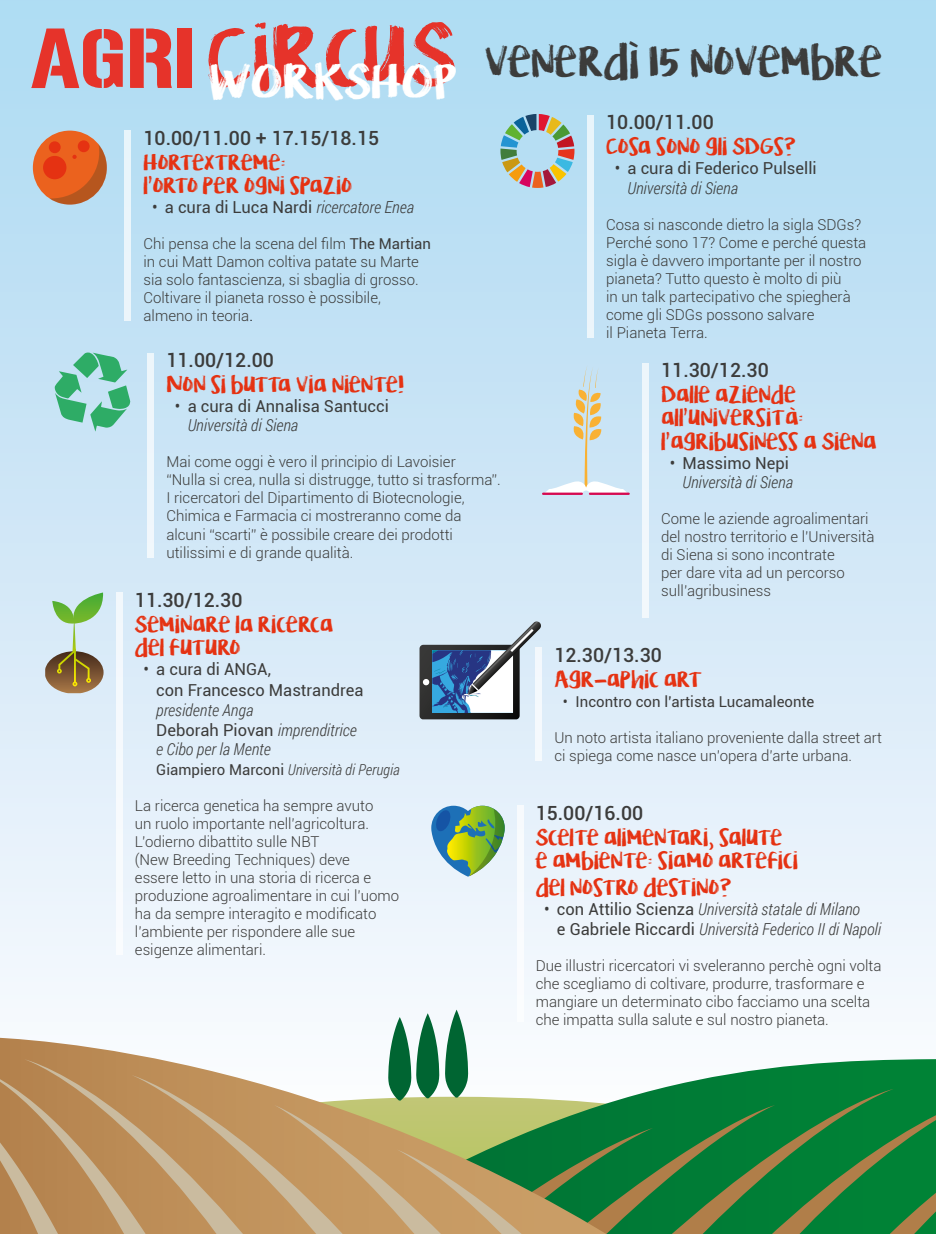
<style>
.page{position:relative;width:936px;height:1234px;background:#fff}
.page>*{position:absolute;margin:0;border:0;box-sizing:border-box;transform-origin:0 0}
.t1{font:41.25px "KG Lifeis Messy";color:#fff}
.t2{font:37.5px "KG Lifeis Messy";color:#3c3c3b}
.t3{font:19.5px/23.4px "KG Lifeis Messy";color:#e53212}
.t4{font:500 19.5px "Roboto";color:#3c3c3b}
.t5{font:italic 300 16.5px/19.8px "Roboto Condensed";color:#3c3c3b}
.t6{font:16.5px/21px "Roboto";color:#3c3c3b}
.t7{font:300 15px/18px "Roboto";color:#3c3c3b}
.t8{font:italic 300 15px "Roboto Condensed";color:#3c3c3b}
.t9{font:15px "Roboto";color:#3c3c3b}
.s1{font-family:"Roboto Condensed";font-weight:300;font-style:italic}
.s2{font-weight:400}
.s3{color:#000}
.s4{font-family:"Roboto";font-weight:400;font-style:normal}
</style>
<div class="page">
<div style="left:0;top:0;width:935px;height:1128px;background:linear-gradient(to bottom,#abd9f1,#fcfafe)"></div>
<svg style="left:0;top:1036px;width:274px;height:26px"></svg>
<svg style="left:24px;top:1058px;width:250px;height:175px;fill:#c2945d"></svg>
<svg style="left:0;top:1062px;width:243px;height:171px;background:#bd9363"></svg>
<svg style="left:32px;top:21px;width:156px;height:67px;background:#cb868c"></svg>
<div style="left:178px;top:29px;width:14px;height:59px;background:#e6332a"></div>
<svg style="left:208px;top:22px;width:247px;height:70px;background:#c6959f"></svg>
<svg style="left:274px;top:1009px;width:661px;height:224px"></svg>
<div style="left:148px;top:352px;width:6px;height:205px;background:#eff7fc"></div>
<svg style="left:500px;top:114px;width:74px;height:74px;background:#a8afab"></svg>
<div style="left:33px;top:131px;width:74px;height:73px;background:#eb621e;border-radius:50%"></div>
<svg style="left:49px;top:141px;width:12px;height:12px"></svg>
<div style="left:43px;top:156px;width:23px;height:23px;background:#e53212;border-radius:50%"></div>
<div style="left:78px;top:140px;width:12px;height:12px;background:#e53212;border-radius:50%"></div>
<svg style="left:55px;top:352px;width:75px;height:79px;background:#80c9b3"></svg>
<div style="left:125px;top:131px;width:6px;height:190px;background:#eaf5fb"></div>
<div style="left:587px;top:115px;width:6px;height:223px;background:#eaf5fb"></div>
<div style="left:116px;top:592px;width:6px;height:363px;background:#f6fafd"></div>
<div style="left:517px;top:805px;width:6px;height:216px;background:#fff"></div>
<svg style="left:45px;top:592px;width:59px;height:101px;background:#aab496"></svg>
<div style="left:642px;top:362px;width:6px;height:255px;background:#f0f7fc"></div>
<hr style="left:542px;top:492px;width:41px;height:3px;background:#d60a51">
<hr style="left:589px;top:492px;width:40px;height:3px;background:#d60a51">
<svg style="left:544px;top:365px;width:84px;height:128px;background:#cfe0e6"></svg>
<svg style="left:49px;top:144px;width:58px;height:60px"></svg>
<svg style="left:431px;top:805px;width:73px;height:71px;background:#85b181"></svg>
<div style="left:535px;top:647px;width:6px;height:113px;background:#f5f9fd"></div>
<svg style="left:419px;top:621px;width:122px;height:98px"></svg>
<h1 class="t1" style="left:208px;top:50px;width:250px">WORKSHOP</h1>
<h3 class="t4" style="left:143px;top:124px;width:237px">10.00/11.00 + 17.15/18.15</h3>
<h3 class="t3" style="left:143px;top:151px;width:210px">HORTEXTREME:<br>L’ORTO PER OGNI SPAZIO</h3>
<p class="t6" style="left:152px;top:196px;width:263px">• a cura di Luca Nardi <span class="s1">ricercatore Enea</span></p>
<p class="t7" style="left:143px;top:234px;width:289px">Chi pensa che la scena del film <span class="s2">The Martian </span>in cui Matt Damon coltiva patate su Marte sia solo fantascienza, si sbaglia di grosso.<br>Coltivare il pianeta rosso è possibile, almeno in teoria<span class="s3">.</span></p>
<h2 class="t2" style="left:485px;top:33px;width:398px">VENERDÌ 15 NOVEMBRE</h2>
<h3 class="t4" style="left:606px;top:109px;width:109px">10.00/11.00</h3>
<h3 class="t3" style="left:606px;top:135px;width:191px">COSA SONO GLI SDGS?</h3>
<p class="t6" style="left:614px;top:157px;width:203px">• a cura di Federico Pulselli</p>
<p class="t5" style="left:627px;top:177px;width:112px">Università di Siena</p>
<p class="t7" style="left:606px;top:215px;width:262px">Cosa si nasconde dietro la sigla SDGs?<br>Perché sono 17? Come e perché questa sigla è davvero importante per il nostro pianeta? Tutto questo è molto di più<br>in un talk partecipativo che spiegherà come gli SDGs possono salvare<br>il Pianeta Terra.</p>
<h3 class="t4" style="left:166px;top:346px;width:109px">11.00/12.00</h3>
<h3 class="t3" style="left:166px;top:372px;width:240px">NON SI BUTTA VIA NIENTE!</h3>
<p class="t6" style="left:175px;top:394px;width:215px">• a cura di Annalisa Santucci</p>
<p class="t5" style="left:188px;top:415px;width:112px">Università di Siena</p>
<p class="t7" style="left:166px;top:452px;width:336px">Mai come oggi è vero il principio di Lavoisier<br>“Nulla si crea, nulla si distrugge, tutto si trasforma”.<br>I ricercatori del Dipartimento di Biotecnologie, Chimica e Farmacia ci mostreranno come da alcuni “scarti” è possibile creare dei prodotti utilissimi e di grande qualità.</p>
<h3 class="t4" style="left:135px;top:586px;width:109px">11.30/12.30</h3>
<h3 class="t3" style="left:135px;top:612px;width:199px">SEMINARE LA RICERCA<br>DEL FUTURO</h3>
<p class="t6" style="left:156px;top:658px;width:209px;text-indent:-13px">• a cura di ANGA,<br>con Francesco Mastrandrea</p>
<p class="t5" style="left:156px;top:699px;width:99px">presidente Anga</p>
<p class="t6" style="left:156px;top:718px;width:202px">Deborah Piovan <span class="s1">imprenditrice</span></p>
<p class="t5" style="left:156px;top:739px;width:116px">e Cibo per la Mente</p>
<p class="t8" style="left:156px;top:759px;width:245px"><span class="s4">Giampiero Marconi</span> Università di Perugia</p>
<p class="t7" style="left:135px;top:796px;width:266px">La ricerca genetica ha sempre avuto<br>un ruolo importante nell’agricoltura.<br>L’odierno dibattito sulle NBT<br>(New Breeding Techniques) deve<br>essere letto in una storia di ricerca e produzione agroalimentare in cui l’uomo ha da sempre interagito e modificato l’ambiente per rispondere alle sue esigenze alimentari.</p>
<h3 class="t4" style="left:535px;top:799px;width:109px">15.00/16.00</h3>
<h3 class="t4" style="left:661px;top:356px;width:109px">11.30/12.30</h3>
<h3 class="t3" style="left:661px;top:382px;width:217px">DALLE AZIENDE<br>ALL’UNIVERSITÀ:<br>L’AGRIBUSINESS A SIENA</h3>
<p class="t6" style="left:669px;top:451px;width:121px">• Massimo Nepi</p>
<p class="t5" style="left:682px;top:472px;width:112px">Università di Siena</p>
<p class="t7" style="left:661px;top:509px;width:215px">Come le aziende agroalimentari del nostro territorio e l’Università di Siena si sono incontrate<br>per dare vita ad un percorso sull’agribusiness</p>
<h3 class="t4" style="left:554px;top:641px;width:109px">12.30/13.30</h3>
<h3 class="t3" style="left:554px;top:667px;width:149px">AGR-APHIC ART</h3>
<p class="t9" style="left:563px;top:690px;width:253px">• Incontro con l’artista Lucamaleonte</p>
<p class="t7" style="left:554px;top:727px;width:329px">Un noto artista italiano proveniente dalla street art ci spiega come nasce un’opera d’arte urbana.</p>
<h3 class="t3" style="left:535px;top:825px;width:264px">SCELTE ALIMENTARI, SALUTE<br>E AMBIENTE: SIAMO ARTEFICI</h3>
<h3 class="t3" style="left:535px;top:876px;width:197px">DEL NOSTRO DESTINO?</h3>
<p class="t5" style="left:557px;top:898px;width:325px;text-indent:-13px"><span class="s4">• con Attilio Scienza</span> Università statale di Milano<br><span class="s4">e Gabriele Riccardi</span> Università Federico II di Napoli</p>
<p class="t7" style="left:535px;top:956px;width:347px">Due illustri ricercatori vi sveleranno perchè ogni volta che scegliamo di coltivare, produrre, trasformare e mangiare un determinato cibo facciamo una scelta che impatta sulla salute e sul nostro pianeta.</p>
</div>
